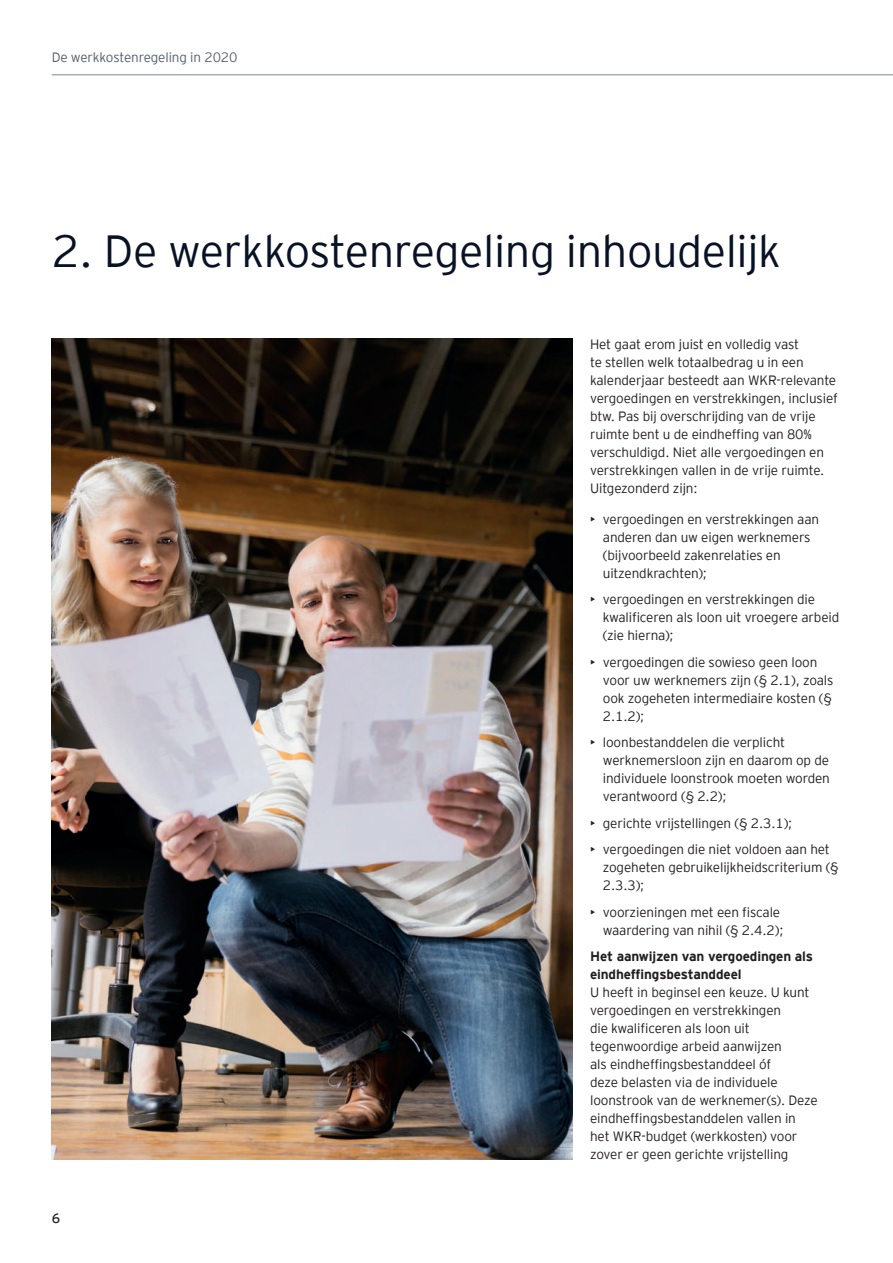
<style>
.page{position:relative;width:893px;height:1263px;background:#fff}
.page>*{position:absolute;margin:0;border:0;box-sizing:border-box;transform-origin:0 0}
.t1{font:300 45px "EY Interstate";letter-spacing:-.01em;color:#071224}
.t2{font:300 13.5px/18px "EY Interstate";letter-spacing:-.01em;color:#231f20}
.t3{font:700 13.5px/18px "EY Interstate";letter-spacing:-.01em;color:#231f20}
.t4{font:300 13.5px "EY Interstate";letter-spacing:-.01em;color:#545f6b}
.t5{font:13.5px "EY Interstate";color:#231f20}
</style>
<div class="page">
<img style="left:52px;top:338px;width:520px;height:822px">
<hr style="left:52px;top:74px;width:841px;height:1px;background:#a8b0b6">
<p class="t4" style="left:52px;top:48px;width:187px">De werkkostenregeling in 2020</p>
<h1 class="t1" style="left:52px;top:219px;width:731px">2. De werkkostenregeling inhoudelijk</h1>
<p class="t5" style="left:52px;top:1209px;width:10px">6</p>
<p class="t2" style="left:590px;top:335px;width:249px">Het gaat erom juist en volledig vast<br>te stellen welk totaalbedrag u in een kalenderjaar besteedt aan WKR-relevante vergoedingen en verstrekkingen, inclusief btw. Pas bij overschrijding van de vrije ruimte bent u de eindheffing van 80% verschuldigd. Niet alle vergoedingen en verstrekkingen vallen in de vrije ruimte.<br>Uitgezonderd zijn:</p>
<p class="t2" style="left:603px;top:509px;width:218px;text-indent:-13px">• vergoedingen en verstrekkingen aan anderen dan uw eigen werknemers (bijvoorbeeld zakenrelaties en uitzendkrachten);</p>
<p class="t2" style="left:603px;top:590px;width:238px;text-indent:-13px">• vergoedingen en verstrekkingen die kwalificeren als loon uit vroegere arbeid (zie hierna);</p>
<p class="t2" style="left:603px;top:652px;width:232px;text-indent:-13px">• vergoedingen die sowieso geen loon voor uw werknemers zijn (§ 2.1), zoals ook zogeheten intermediaire kosten (§<br>2.1.2);</p>
<p class="t2" style="left:603px;top:733px;width:229px;text-indent:-13px">• loonbestanddelen die verplicht werknemersloon zijn en daarom op de individuele loonstrook moeten worden verantwoord (§ 2.2);</p>
<p class="t2" style="left:590px;top:813px;width:204px">• gerichte vrijstellingen (§ 2.3.1);</p>
<p class="t2" style="left:603px;top:840px;width:237px;text-indent:-13px">• vergoedingen die niet voldoen aan het zogeheten gebruikelijkheidscriterium (§<br>2.3.3);</p>
<p class="t2" style="left:590px;top:902px;width:195px;text-align:right">• voorzieningen met een fiscale waardering van nihil (§ 2.4.2);</p>
<p class="t3" style="left:590px;top:947px;width:225px">Het aanwijzen van vergoedingen als eindheffingsbestanddeel</p>
<p class="t2" style="left:590px;top:983px;width:229px">U heeft in beginsel een keuze. U kunt vergoedingen en verstrekkingen<br>die kwalificeren als loon uit tegenwoordige arbeid aanwijzen<br>als eindheffingsbestanddeel óf<br>deze belasten via de individuele loonstrook van de werknemer(s). Deze eindheffingsbestanddelen vallen in het WKR-budget (werkkosten) voor zover er geen gerichte vrijstelling</p>
</div>
